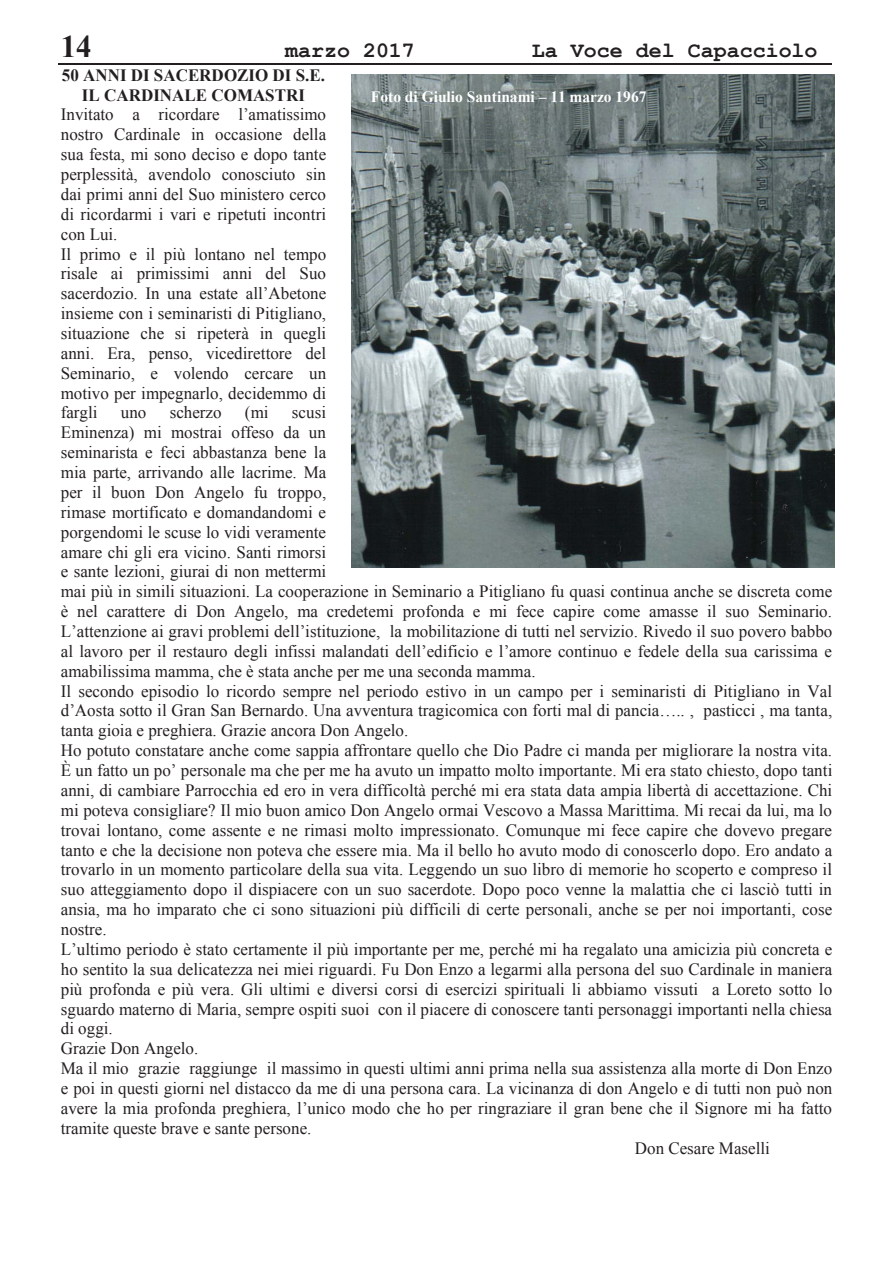
<style>
.page{position:relative;width:893px;height:1263px;background:#fff}
.page>*{position:absolute;margin:0;border:0;box-sizing:border-box;transform-origin:0 0}
.t1{font:700 31.35px "Times New Roman";color:#231f20}
.t2{font:700 21.9px "Courier New";color:#231f20}
.t3{font:17.25px/19.8px "Times New Roman";color:#231f20}
.t4{font:700 17.25px/19.8px "Times New Roman";letter-spacing:.005em;color:#231f20;text-align:center}
.t5{font:700 15.75px "Times New Roman";color:#fff}
</style>
<div class="page">
<hr style="left:59px;top:64px;width:773px;height:1px;background:#231f20">
<img style="left:351px;top:75px;width:483px;height:493px">
<h1 class="t1" style="left:61px;top:29px;width:32px">14</h1>
<p class="t2" style="left:285px;top:39px;width:131px">marzo 2017</p>
<p class="t2" style="left:532px;top:39px;width:287px">La Voce del Capacciolo</p>
<p class="t4" style="left:62px;top:65px;width:265px">50 ANNI DI SACERDOZIO DI S.E.<br>IL CARDINALE COMASTRI</p>
<p class="t3" style="left:61px;top:105px;width:267px">Invitato a ricordare l’amatissimo nostro Cardinale in occasione della sua festa, mi sono deciso e dopo tante perplessità, avendolo conosciuto sin dai primi anni del Suo ministero cerco di ricordarmi i vari e ripetuti incontri con Lui.<br>Il primo e il più lontano nel tempo risale ai primissimi anni del Suo sacerdozio. In una estate all’Abetone insieme con i seminaristi di Pitigliano, situazione che si ripeterà in quegli anni. Era, penso, vicedirettore del Seminario, e volendo cercare un motivo per impegnarlo, decidemmo di fargli</p>
<p class="t5" style="left:371px;top:88px;width:277px">Foto di Giulio Santinami – 11 marzo 1967</p>
<p class="t3" style="left:121px;top:403px;width:27px">uno</p>
<p class="t3" style="left:170px;top:403px;width:53px">scherzo</p>
<p class="t3" style="left:245px;top:403px;width:25px">(mi</p>
<p class="t3" style="left:292px;top:403px;width:36px">scusi</p>
<p class="t3" style="left:61px;top:423px;width:267px">Eminenza) mi mostrai offeso da un</p>
<p class="t3" style="left:61px;top:443px;width:267px">seminarista e feci abbastanza bene la</p>
<p class="t3" style="left:61px;top:462px;width:267px">mia parte, arrivando alle lacrime. Ma</p>
<p class="t3" style="left:61px;top:482px;width:267px">per il buon Don Angelo fu troppo,</p>
<p class="t3" style="left:61px;top:502px;width:267px">rimase mortificato e domandandomi e</p>
<p class="t3" style="left:61px;top:522px;width:267px">porgendomi le scuse lo vidi veramente</p>
<p class="t3" style="left:61px;top:542px;width:267px">amare chi gli era vicino. Santi rimorsi</p>
<p class="t3" style="left:61px;top:562px;width:267px">e sante lezioni, giurai di non mettermi</p>
<p class="t3" style="left:61px;top:582px;width:773px">mai più in simili situazioni. La cooperazione in Seminario a Pitigliano fu quasi continua anche se discreta come</p>
<p class="t3" style="left:61px;top:601px;width:773px">è nel carattere di Don Angelo, ma credetemi profonda e mi fece capire come amasse il suo Seminario.</p>
<p class="t3" style="left:61px;top:621px;width:773px">L’attenzione ai gravi problemi dell’istituzione, la mobilitazione di tutti nel servizio. Rivedo il suo povero babbo</p>
<p class="t3" style="left:61px;top:641px;width:773px">al lavoro per il restauro degli infissi malandati dell’edificio e l’amore continuo e fedele della sua carissima e</p>
<p class="t3" style="left:61px;top:661px;width:476px">amabilissima mamma, che è stata anche per me una seconda mamma.</p>
<p class="t3" style="left:61px;top:681px;width:773px">Il secondo episodio lo ricordo sempre nel periodo estivo in un campo per i seminaristi di Pitigliano in Val</p>
<p class="t3" style="left:61px;top:701px;width:773px">d’Aosta sotto il Gran San Bernardo. Una avventura tragicomica con forti mal di pancia….. , pasticci , ma tanta,</p>
<p class="t3" style="left:61px;top:721px;width:349px">tanta gioia e preghiera. Grazie ancora Don Angelo.</p>
<p class="t3" style="left:61px;top:741px;width:773px">Ho potuto constatare anche come sappia affrontare quello che Dio Padre ci manda per migliorare la nostra vita.</p>
<p class="t3" style="left:61px;top:760px;width:773px">È un fatto un po’ personale ma che per me ha avuto un impatto molto importante. Mi era stato chiesto, dopo tanti</p>
<p class="t3" style="left:61px;top:780px;width:773px">anni, di cambiare Parrocchia ed ero in vera difficoltà perché mi era stata data ampia libertà di accettazione. Chi</p>
<p class="t3" style="left:61px;top:800px;width:773px">mi poteva consigliare? Il mio buon amico Don Angelo ormai Vescovo a Massa Marittima. Mi recai da lui, ma lo</p>
<p class="t3" style="left:61px;top:820px;width:773px">trovai lontano, come assente e ne rimasi molto impressionato. Comunque mi fece capire che dovevo pregare</p>
<p class="t3" style="left:61px;top:840px;width:773px">tanto e che la decisione non poteva che essere mia. Ma il bello ho avuto modo di conoscerlo dopo. Ero andato a</p>
<p class="t3" style="left:61px;top:860px;width:773px">trovarlo in un momento particolare della sua vita. Leggendo un suo libro di memorie ho scoperto e compreso il</p>
<p class="t3" style="left:61px;top:880px;width:773px">suo atteggiamento dopo il dispiacere con un suo sacerdote. Dopo poco venne la malattia che ci lasciò tutti in</p>
<p class="t3" style="left:61px;top:900px;width:773px">ansia, ma ho imparato che ci sono situazioni più difficili di certe personali, anche se per noi importanti, cose</p>
<p class="t3" style="left:61px;top:919px;width:47px">nostre.</p>
<p class="t3" style="left:61px;top:939px;width:773px">L’ultimo periodo è stato certamente il più importante per me, perché mi ha regalato una amicizia più concreta e</p>
<p class="t3" style="left:61px;top:959px;width:773px">ho sentito la sua delicatezza nei miei riguardi. Fu Don Enzo a legarmi alla persona del suo Cardinale in maniera</p>
<p class="t3" style="left:61px;top:979px;width:773px">più profonda e più vera. Gli ultimi e diversi corsi di esercizi spirituali li abbiamo vissuti a Loreto sotto lo</p>
<p class="t3" style="left:61px;top:999px;width:773px">sguardo materno di Maria, sempre ospiti suoi con il piacere di conoscere tanti personaggi importanti nella chiesa</p>
<p class="t3" style="left:61px;top:1019px;width:54px">di oggi.</p>
<p class="t3" style="left:61px;top:1038px;width:139px">Grazie Don Angelo.</p>
<p class="t3" style="left:61px;top:1058px;width:773px">Ma il mio grazie raggiunge il massimo in questi ultimi anni prima nella sua assistenza alla morte di Don Enzo</p>
<p class="t3" style="left:61px;top:1078px;width:773px">e poi in questi giorni nel distacco da me di una persona cara. La vicinanza di don Angelo e di tutti non può non</p>
<p class="t3" style="left:61px;top:1098px;width:773px">avere la mia profonda preghiera, l’unico modo che ho per ringraziare il gran bene che il Signore mi ha fatto</p>
<p class="t3" style="left:61px;top:1118px;width:252px">tramite queste brave e sante persone.</p>
<p class="t3" style="left:635px;top:1138px;width:137px">Don Cesare Maselli</p>
</div>
